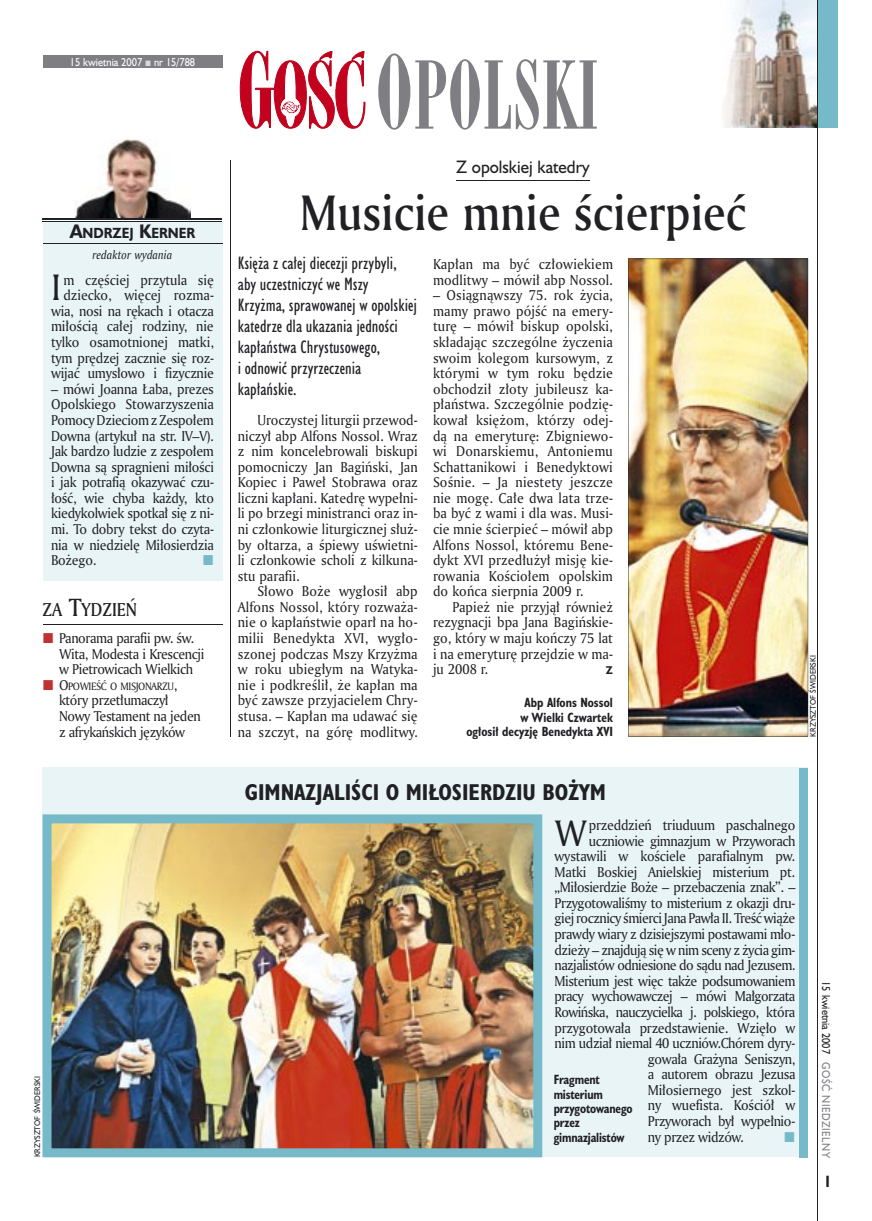
<style>
.page{position:relative;width:872px;height:1221px;background:#fff}
.page>*{position:absolute;margin:0;border:0;box-sizing:border-box;transform-origin:0 0}
.t1{font:90px "Modern 735 PL";letter-spacing:.01em;color:#7f7e83;scale:.9 1}
.t2{font:48px "Amerigo Md PL";color:#212125;scale:.9 1}
.t3{font:35.55px "Amerigo PL";color:#212125;scale:.94 1}
.t4{font:700 21px "Humanst 521 Cn PL";color:#212125}
.t5{font:18px "Amerigo Md PL";color:#212125;scale:.9 1}
.t6{font:16.5px/21px "Humanst 521 Cn PL";color:#212125}
.t7{font:16.5px "Humanst 521 PL";color:#212125;scale:.94 1}
.t8{font:700 15px "Humanst 521 Cn PL";color:#212125;scale:.94 1}
.t9{font:13.8px/15.6px "Amerigo PL";letter-spacing:-.02em;color:#212125;text-align:justify;scale:.94 1}
.t10{font:13.8px "Amerigo PL";letter-spacing:-.04em;color:#212125;scale:.94 1}
.t11{font:13.8px/15.6px "Amerigo PL";letter-spacing:.01em;color:#212125;scale:.94 1}
.t12{font:700 13.5px "Humanst 521 PL";color:#212125;scale:.9 1}
.t13{font:700 12.3px/14.4px "Humanst 521 Cn PL";color:#212125;text-align:right;scale:.94 1}
.t14{font:italic 11.7px "Amerigo PL";color:#212125;scale:.94 1}
.t15{font:10.5px "Humanst 521 PL";color:#fff;scale:.9 1}
.t16{font:10.5px "Humanst 521 PL";letter-spacing:.05em;color:#7f7e83;scale:.9 1}
.t17{font:10.5px "Humanst 521 PL";color:#212125;scale:.9 1}
.t18{font:10.35px "Amerigo PL";letter-spacing:-.04em;color:#212125;scale:.94 1}
.t19{font:700 10.35px "Humanst 521 PL";color:#212125;scale:.9 1}
.t20{font:7.5px "Humanst 521 PL";color:#212125;scale:.94 1}
.s1{font-size:18px}
.s2{font-size:24px}
.s3{font-size:13.8px}
.s4{font-size:97.5px}
</style>
<div class="page">
<img style="left:724px;top:0;width:93px;height:128px">
<svg style="left:240px;top:51px;width:125px;height:78px"></svg>
<div style="left:43px;top:55px;width:179px;height:13px;background:#7f7e83"></div>
<div style="left:818px;top:0;width:19px;height:128px;background:#76baca"></div>
<hr style="left:817px;top:0;width:1px;height:1220px;background:#212125">
<div style="left:43px;top:767px;width:765px;height:389px;background:#e9f4f6"></div>
<img style="left:43px;top:814px;width:499px;height:343px">
<div style="left:799px;top:767px;width:9px;height:390px;background:#76baca"></div>
<div style="left:43px;top:222px;width:179px;height:358px;background:#e9f4f6"></div>
<hr style="left:43px;top:624px;width:179px;height:1px;background:#212125">
<hr style="left:230px;top:160px;width:1px;height:576px;background:#212125">
<img style="left:74px;top:139px;width:117px;height:80px">
<hr style="left:43px;top:219px;width:179px;height:1px;background:#212125">
<hr style="left:43px;top:221px;width:179px;height:1px;background:#212125">
<hr style="left:43px;top:243px;width:179px;height:1px;background:#212125">
<hr style="left:456px;top:180px;width:133px;height:1px;background:#212125">
<img style="left:628px;top:259px;width:180px;height:477px">
<p class="t15" style="left:70px;top:55px;width:141px">15 kwietnia 2007 nr 15/788</p>
<p class="t12" style="left:70px;top:224px;width:141px"><span class="s1">A</span>NDRZEJ <span class="s1">K</span>ERNER</p>
<p class="t14" style="left:93px;top:247px;width:86px">re dak tor wy da nia</p>
<p class="t9" style="left:51px;top:271px;width:175px;text-align:right">m częściej przytula się dziecko, więcej rozma&shy;wia, nosi na rękach i otacza miłością całej rodziny, nie tylko osamotnionej matki, tym prędzej zacznie się roz&shy;wijać umysłowo i fizycznie</p>
<p class="t9" style="left:51px;top:380px;width:175px">– mówi Joanna Łaba, prezes Opolskiego Stowarzyszenia Pomocy Dzieciom z Zespołem Downa (artykuł na str. IV–V).<br>Jak bardzo ludzie z zespołem Downa są spragnieni miłości i jak potrafią okazywać czu&shy;łość, wie chyba każdy, kto kiedykolwiek spotkał się z ni&shy;mi. To dobry tekst do czyta&shy;nia w niedzielę Miłosierdzia Bożego.</p>
<h3 class="t3" style="left:51px;top:264px;width:12px">I</h3>
<h3 class="t5" style="left:43px;top:597px;width:107px">ZA <span class="s2">T</span>YDZIEŃ</h3>
<p class="t9" style="left:59px;top:630px;width:156px;text-align:left">Panorama parafii pw. św.<br>Wita, Modesta i Krescencji w Pietrowicach Wielkich</p>
<p class="t18" style="left:59px;top:679px;width:127px"><span class="s3">O</span>POWIEŚĆ O MISJONARZU<span class="s3">,</span></p>
<p class="t9" style="left:59px;top:692px;width:152px;text-align:left">który przetłumaczył<br>Nowy Testament na jeden z afrykańskich języków</p>
<p class="t20" style="left:32px;top:1157px;width:88px;rotate:-90deg">KRZYSZTOF ŚWIDERSKI</p>
<h1 class="t1" style="left:376px;top:40px;width:249px"><span class="s4">O</span>POLSKI</h1>
<p class="t7" style="left:456px;top:156px;width:143px">Z opolskiej katedry</p>
<h2 class="t2" style="left:300px;top:180px;width:497px">Musicie mnie ścierpieć</h2>
<p class="t6" style="left:238px;top:252px;width:181px">Księża z całej diecezji przybyli, aby uczestniczyć we Mszy<br>Krzyżma, sprawowanej w opolskiej katedrze dla ukazania jedności kapłaństwa Chrystusowego,<br>i odnowić przyrzeczenia kapłańskie.</p>
<p class="t9" style="left:238px;top:412px;width:193px;text-indent:20px">Uroczystej liturgii przewod&shy;niczył abp Alfons Nossol. Wraz z nim koncelebrowali biskupi pomocniczy Jan Bagiński, Jan Kopiec i Paweł Stobrawa oraz liczni kapłani. Katedrę wypełni&shy;li po brzegi ministranci oraz in&shy;ni członkowie liturgicznej służ&shy;by ołtarza, a śpiewy uświetni&shy;li członkowie scholi z kilkuna&shy;stu parafii.</p>
<p class="t9" style="left:238px;top:583px;width:193px;text-indent:20px">Słowo Boże wygłosił abp Alfons Nossol, który rozważa&shy;nie o kapłaństwie oparł na ho&shy;milii Benedykta XVI, wygło&shy;szonej podczas Mszy Krzyżma w roku ubiegłym na Watyka&shy;nie i podkreślił, że kapłan ma być zawsze przyjacielem Chry&shy;stusa. – Kapłan ma udawać się na szczyt, na górę modlitwy.</p>
<p class="t11" style="left:433px;top:256px;width:193px">Kapłan ma być człowiekiem modlitwy – mówił abp Nossol.</p>
<p class="t9" style="left:433px;top:287px;width:193px">– Osiągnąwszy 75. rok życia, mamy prawo pójść na emery&shy;turę – mówił biskup opolski, składając szczególne życzenia swoim kolegom kursowym, z którymi w tym roku będzie obchodził złoty jubileusz ka&shy;płaństwa. Szczególnie podzię&shy;kował księżom, którzy odej&shy;dą na emeryturę: Zbigniewo&shy;wi Donarskiemu, Antoniemu Schattanikowi i Benedyktowi Sośnie. – Ja niestety jeszcze nie mogę. Całe dwa lata trze&shy;ba być z wami i dla was. Musi&shy;cie mnie ścierpieć – mówił abp Alfons Nossol, któremu Bene&shy;dykt XVI przedłużył misję kie&shy;rowania Kościołem opolskim do końca sierpnia 2009 r.</p>
<p class="t9" style="left:433px;top:598px;width:193px;text-indent:20px">Papież nie przyjął również rezygnacji bpa Jana Bagińskie&shy;go, który w maju kończy 75 lat i na emeryturę przejdzie w ma&shy;ju 2008 r.</p>
<p class="t19" style="left:606px;top:663px;width:9px">Z</p>
<p class="t13" style="left:466px;top:695px;width:157px">Abp Alfons Nossol<br>w Wielki Czwartek<br>ogłosił decyzję Benedykta XVI</p>
<p class="t20" style="left:808px;top:736px;width:88px;rotate:-90deg">KRZYSZTOF ŚWIDERSKI</p>
<h3 class="t4" style="left:245px;top:777px;width:363px">GIMNAZJALIŚCI O MIŁOSIERDZIU BOŻYM</h3>
<h3 class="t3" style="left:554px;top:809px;width:35px">W</h3>
<p class="t9" style="left:589px;top:816px;width:221px">przeddzień triuduum paschalnego</p>
<p class="t9" style="left:589px;top:832px;width:221px">uczniowie gimnazjum w Przyworach</p>
<p class="t9" style="left:554px;top:848px;width:257px">wystawili w kościele parafialnym pw.</p>
<p class="t9" style="left:554px;top:863px;width:257px">Matki Boskiej Anielskiej misterium pt.</p>
<p class="t9" style="left:554px;top:879px;width:258px">„Miłosierdzie Boże – przebaczenia znak”. –</p>
<p class="t9" style="left:554px;top:894px;width:258px">Przygotowaliśmy to misterium z okazji dru-</p>
<p class="t9" style="left:554px;top:910px;width:258px">giej rocznicy śmierci Jana Pawła II. Treść wiąże</p>
<p class="t9" style="left:554px;top:925px;width:258px">prawdy wiary z dzisiejszymi postawami mło-</p>
<p class="t10" style="left:554px;top:940px;width:258px">dzieży – znajdują się w nim sceny z życia gim-</p>
<p class="t10" style="left:554px;top:955px;width:258px">nazjalistów odniesione do sądu nad Jezusem.</p>
<p class="t10" style="left:554px;top:971px;width:258px">Misterium jest więc także podsumowaniem</p>
<p class="t10" style="left:554px;top:987px;width:258px">pracy wychowawczej – mówi Małgorzata</p>
<p class="t10" style="left:554px;top:1002px;width:258px">Rowińska, nauczycielka j. polskiego, która</p>
<p class="t9" style="left:554px;top:1019px;width:258px">przygotowała przedstawienie. Wzięło w</p>
<p class="t9" style="left:554px;top:1034px;width:258px">nim udział niemal 40 uczniów.Chórem dyry-</p>
<p class="t9" style="left:648px;top:1050px;width:158px">gowała Grażyna Seniszyn,</p>
<p class="t9" style="left:648px;top:1066px;width:158px">a autorem obrazu Jezusa</p>
<p class="t9" style="left:648px;top:1081px;width:159px">Miłosiernego jest szkol-</p>
<p class="t9" style="left:648px;top:1097px;width:158px">ny wuefista. Kościół w</p>
<p class="t9" style="left:648px;top:1112px;width:158px">Przyworach był wypełnio-</p>
<p class="t9" style="left:648px;top:1128px;width:104px">ny przez widzów.</p>
<p class="t13" style="left:553px;top:1071px;width:86px;text-align:left">Fragment misterium przygotowanego przez gimnazjalistów</p>
<p class="t17" style="left:833px;top:981px;width:82px;rotate:90deg">15 kwietnia 2007</p>
<p class="t16" style="left:833px;top:1062px;width:108px;rotate:90deg">GOŚĆ NIEDZIELNY</p>
<p class="t8" style="left:825px;top:1171px;width:6px">I</p>
</div>
